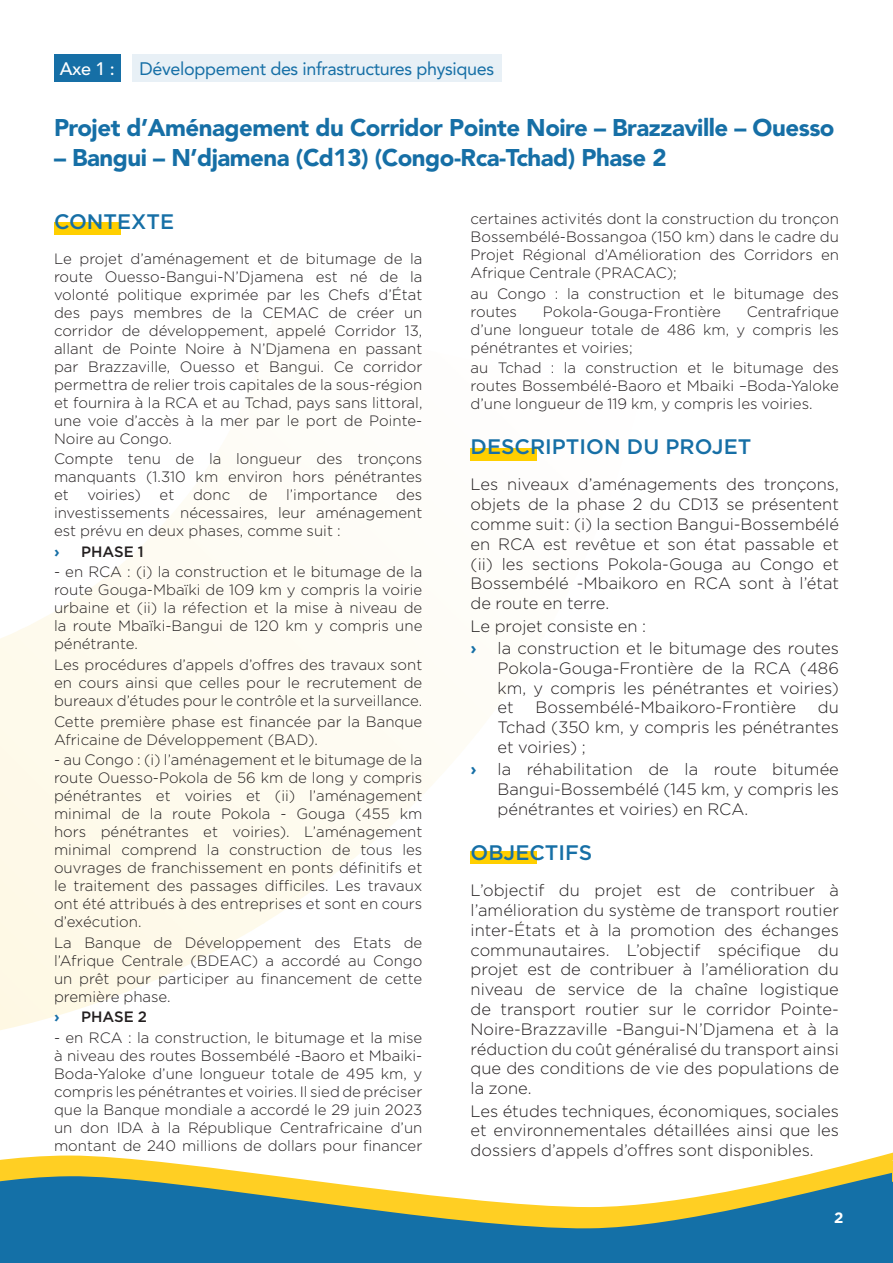
<style>
.page{position:relative;width:893px;height:1263px;background:#fff}
.page>*{position:absolute;margin:0;border:0;box-sizing:border-box;transform-origin:0 0}
.t1{font:900 24px "Avenir LT Std";letter-spacing:-.02em;color:#166fa6}
.t2{font:500 21px "Gotham";color:#166fa6}
.t3{font:18px "Avenir LT Std";letter-spacing:-.02em;color:#166fa6}
.t4{font:500 18px "Avenir LT Std";color:#fff}
.t5{font:300 16.5px/19.8px "Gotham";color:#231f20;text-align:justify}
.t6{font:700 16.5px "Gotham";color:#166fa6}
.t7{font:300 15px/18px "Gotham";color:#231f20;text-align:justify}
.t8{font:500 15px "Gotham";color:#231f20}
.t9{font:700 15px "Gotham";color:#166fa6}
.t10{font:700 15px "Gotham";color:#fff}
</style>
<div class="page">
<svg style="left:0;top:1153px;width:892px;height:18px"></svg>
<svg style="left:0;top:1171px;width:892px;height:92px;background:#63979c"></svg>
<svg style="left:892px;top:1152px;width:1px;height:111px"></svg>
<img style="left:424px;top:393px;width:54px;height:401px">
<div style="left:54px;top:54px;width:67px;height:28px;background:#166fa6"></div>
<div style="left:132px;top:54px;width:370px;height:28px;background:#e8f0f6"></div>
<div style="left:54px;top:222px;width:67px;height:13px;background:#ffcf00"></div>
<div style="left:471px;top:448px;width:66px;height:12px;background:#ffcf00"></div>
<div style="left:471px;top:851px;width:66px;height:13px;background:#ffcf00"></div>
<p class="t4" style="left:60px;top:58px;width:56px">Axe 1 :</p>
<p class="t3" style="left:140px;top:58px;width:356px">Développement des infrastructures physiques</p>
<h1 class="t1" style="left:54px;top:113px;width:782px">Projet d’Aménagement du Corridor Pointe Noire – Brazzaville – Ouesso</h1>
<h1 class="t1" style="left:54px;top:143px;width:614px">– Bangui – N’djamena (Cd13) (Congo-Rca-Tchad) Phase 2</h1>
<h2 class="t2" style="left:54px;top:208px;width:122px">CONTEXTE</h2>
<p class="t7" style="left:54px;top:249px;width:370px">Le projet d’aménagement et de bitumage de la route Ouesso-Bangui-N’Djamena est né de la volonté politique exprimée par les Chefs d’État des pays membres de la CEMAC de créer un corridor de développement, appelé Corridor 13, allant de Pointe Noire à N’Djamena en passant par Brazzaville, Ouesso et Bangui. Ce corridor permettra de relier trois capitales de la sous-région et fournira à la RCA et au Tchad, pays sans littoral, une voie d’accès à la mer par le port de Pointe-Noire au Congo.</p>
<p class="t7" style="left:54px;top:450px;width:370px">Compte tenu de la longueur des tronçons manquants (1.310 km environ hors pénétrantes et voiries) et donc de l’importance des investissements nécessaires, leur aménagement est prévu en deux phases, comme suit :</p>
<p class="t9" style="left:54px;top:542px;width:7px">›</p>
<p class="t8" style="left:81px;top:542px;width:64px">PHASE 1</p>
<p class="t7" style="left:54px;top:563px;width:370px">- en RCA : (i) la construction et le bitumage de la route Gouga-Mbaïki de 109 km y compris la voirie urbaine et (ii) la réfection et la mise à niveau de la route Mbaïki-Bangui de 120 km y compris une pénétrante.</p>
<p class="t7" style="left:54px;top:655px;width:370px">Les procédures d’appels d’offres des travaux sont en cours ainsi que celles pour le recrutement de bureaux d’études pour le contrôle et la surveillance.</p>
<p class="t7" style="left:54px;top:712px;width:370px">Cette première phase est financée par la Banque<br>Africaine de Développement (BAD).</p>
<p class="t7" style="left:54px;top:750px;width:370px">- au Congo : (i) l’aménagement et le bitumage de la route Ouesso-Pokola de 56 km de long y compris pénétrantes et voiries et (ii) l’aménagement minimal de la route Pokola - Gouga (455 km hors pénétrantes et voiries). L’aménagement minimal comprend la construction de tous les ouvrages de franchissement en ponts définitifs et le traitement des passages difficiles. Les travaux ont été attribués à des entreprises et sont en cours d’exécution.</p>
<p class="t7" style="left:54px;top:933px;width:370px">La Banque de Développement des Etats de l’Afrique Centrale (BDEAC) a accordé au Congo un prêt pour participer au financement de cette première phase.</p>
<p class="t9" style="left:54px;top:1007px;width:7px">›</p>
<p class="t8" style="left:81px;top:1007px;width:67px">PHASE 2</p>
<p class="t7" style="left:54px;top:1028px;width:370px">- en RCA : la construction, le bitumage et la mise à niveau des routes Bossembélé -Baoro et Mbaiki-Boda-Yaloke d’une longueur totale de 495 km, y compris les pénétrantes et voiries. Il sied de préciser que la Banque mondiale a accordé le 29 juin 2023 un don IDA à la République Centrafricaine d’un montant de 240 millions de dollars pour financer</p>
<p class="t7" style="left:471px;top:209px;width:370px">certaines activités dont la construction du tronçon Bossembélé-Bossangoa (150 km) dans le cadre du Projet Régional d’Amélioration des Corridors en Afrique Centrale (PRACAC);</p>
<p class="t7" style="left:471px;top:284px;width:370px">au Congo : la construction et le bitumage des routes</p>
<p class="t7" style="left:471px;top:302px;width:370px;text-indent:276px">Centrafrique d’une longueur totale de 486 km, y compris les pénétrantes et voiries;</p>
<p class="t7" style="left:471px;top:358px;width:370px">au Tchad : la construction et le bitumage des routes Bossembélé-Baoro et Mbaiki –Boda-Yaloke d’une longueur de 119 km, y compris les voiries.</p>
<p class="t7" style="left:543px;top:302px;width:179px">Pokola-Gouga-Frontière</p>
<h2 class="t2" style="left:471px;top:433px;width:282px">DESCRIPTION DU PROJET</h2>
<p class="t5" style="left:471px;top:474px;width:370px">Les niveaux d’aménagements des tronçons, objets de la phase 2 du CD13 se présentent comme suit : (i) la section Bangui-Bossembélé en RCA est revêtue et son état passable et (ii) les sections Pokola-Gouga au Congo et Bossembélé -Mbaikoro en RCA sont à l’état de route en terre.</p>
<p class="t5" style="left:471px;top:615px;width:177px">Le projet consiste en :</p>
<p class="t6" style="left:471px;top:637px;width:8px">›</p>
<p class="t5" style="left:498px;top:638px;width:343px">la construction et le bitumage des routes Pokola-Gouga-Frontière de la RCA (486 km, y compris les pénétrantes et voiries) et</p>
<p class="t5" style="left:498px;top:697px;width:343px;text-indent:320px">du Tchad (350 km, y compris les pénétrantes et voiries) ;</p>
<p class="t5" style="left:536px;top:697px;width:262px">Bossembélé-Mbaikoro-Frontière</p>
<p class="t6" style="left:471px;top:758px;width:8px">›</p>
<p class="t5" style="left:498px;top:759px;width:343px">la réhabilitation de la route bitumée Bangui-Bossembélé (145 km, y compris les pénétrantes et voiries) en RCA.</p>
<h2 class="t2" style="left:471px;top:839px;width:123px">OBJECTIFS</h2>
<p class="t5" style="left:471px;top:880px;width:370px">L’objectif du projet est de contribuer à l’amélioration du système de transport routier inter-États et à la promotion des échanges communautaires. L’objectif spécifique du projet est de contribuer à l’amélioration du niveau de service de la chaîne logistique de transport routier sur le corridor Pointe-Noire-Brazzaville -Bangui-N’Djamena et à la réduction du coût généralisé du transport ainsi que des conditions de vie des populations de la zone.</p>
<p class="t5" style="left:471px;top:1100px;width:370px">Les études techniques, économiques, sociales et environnementales détaillées ainsi que les dossiers d’appels d’offres sont disponibles.</p>
<p class="t10" style="left:834px;top:1207px;width:11px">2</p>
</div>
